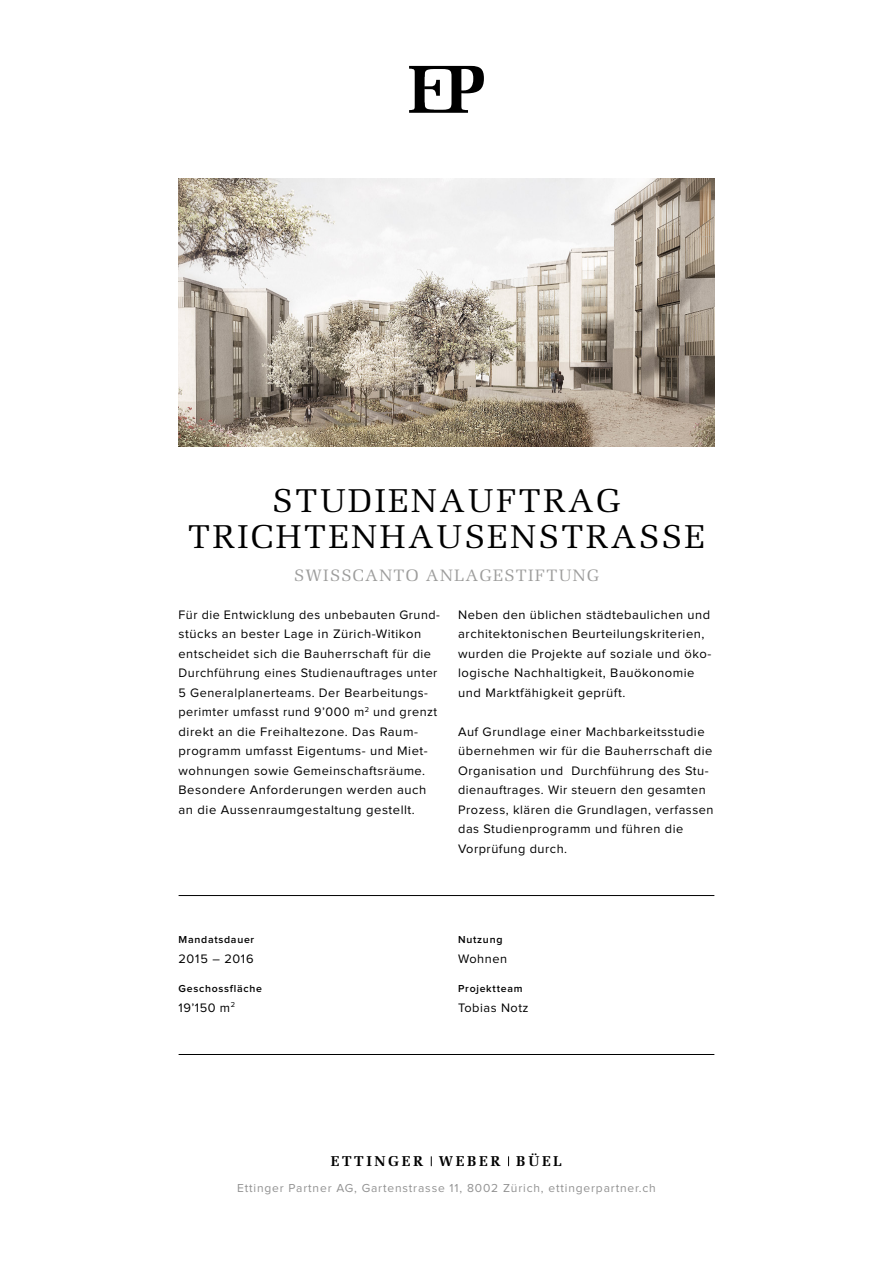
<style>
.page{position:relative;width:893px;height:1263px;background:#fff}
.page>*{position:absolute;margin:0;border:0;box-sizing:border-box;transform-origin:0 0}
.t1{font:33px/36px "Melior LT Std";letter-spacing:.08em;color:#000;text-align:center}
.t2{font:16.5px "Melior LT Std";letter-spacing:.08em;color:#9d9d9c}
.t3{font:700 14.25px "Melior LT Std";letter-spacing:.18em;color:#000}
.t4{font:12.75px/19.5px "Proxima Nova";letter-spacing:.04em;color:#000}
.t5{font:12.75px "Proxima Nova";letter-spacing:.06em;color:#000}
.t6{font:12px "Proxima Nova";letter-spacing:.07em;color:#929292}
.t7{font:600 10.5px "Proxima Nova";letter-spacing:.07em;color:#000}
</style>
<div class="page">
<svg style="left:409px;top:66px;width:75px;height:47px"></svg>
<hr style="left:179px;top:1054px;width:535px;height:1px;background:#000">
<hr style="left:179px;top:895px;width:535px;height:1px;background:#000">
<img style="left:179px;top:179px;width:535px;height:267px">
<h1 class="t1" style="left:188px;top:483px;width:518px">STUDIENAUFTRAG<br>TRICHTENHAUSENSTRASSE</h1>
<p class="t2" style="left:294px;top:565px;width:306px">SWISSCANTO ANLAGESTIFTUNG</p>
<p class="t4" style="left:458px;top:605px;width:255px">Neben den üblichen städtebaulichen und architektonischen Beurteilungskriterien, wurden die Projekte auf soziale und öko&shy;logische Nachhaltigkeit, Bauökonomie und Marktfähigkeit geprüft.</p>
<p class="t4" style="left:458px;top:722px;width:257px">Auf Grundlage einer Machbarkeitsstudie übernehmen wir für die Bauherrschaft die Organisation und Durchführung des Stu&shy;dienauftrages. Wir steuern den gesamten Prozess, klären die Grundlagen, verfassen das Studienprogramm und führen die Vorprüfung durch.</p>
<p class="t4" style="left:179px;top:605px;width:263px">Für die Entwicklung des unbebauten Grund&shy;stücks an bester Lage in Zürich-Witikon entscheidet sich die Bauherrschaft für die Durchführung eines Studienauftrages unter 5 Generalplanerteams. Der Bearbeitungs&shy;perimter umfasst rund 9’000 m<sup>2</sup> und grenzt direkt an die Freihaltezone. Das Raum&shy;programm umfasst Eigentums- und Miet&shy;wohnungen sowie Gemeinschaftsräume.<br>Besondere Anforderungen werden auch an die Aussenraumgestaltung gestellt.</p>
<p class="t7" style="left:179px;top:935px;width:77px">Mandatsdauer</p>
<p class="t5" style="left:179px;top:953px;width:76px">2015 – 2016</p>
<p class="t7" style="left:179px;top:984px;width:85px">Geschossfläche</p>
<p class="t4" style="left:179px;top:998px;width:58px">19’150 m<sup>2</sup></p>
<p class="t7" style="left:458px;top:935px;width:46px">Nutzung</p>
<p class="t4" style="left:458px;top:949px;width:50px">Wohnen</p>
<p class="t7" style="left:458px;top:984px;width:66px">Projektteam</p>
<p class="t4" style="left:458px;top:998px;width:72px">Tobias Notz</p>
<p class="t3" style="left:331px;top:1153px;width:233px">ETTINGER WEBER BÜEL</p>
<p class="t6" style="left:237px;top:1182px;width:420px">Ettinger Partner AG, Gartenstrasse 11, 8002 Zürich, ettingerpartner.ch</p>
</div>
